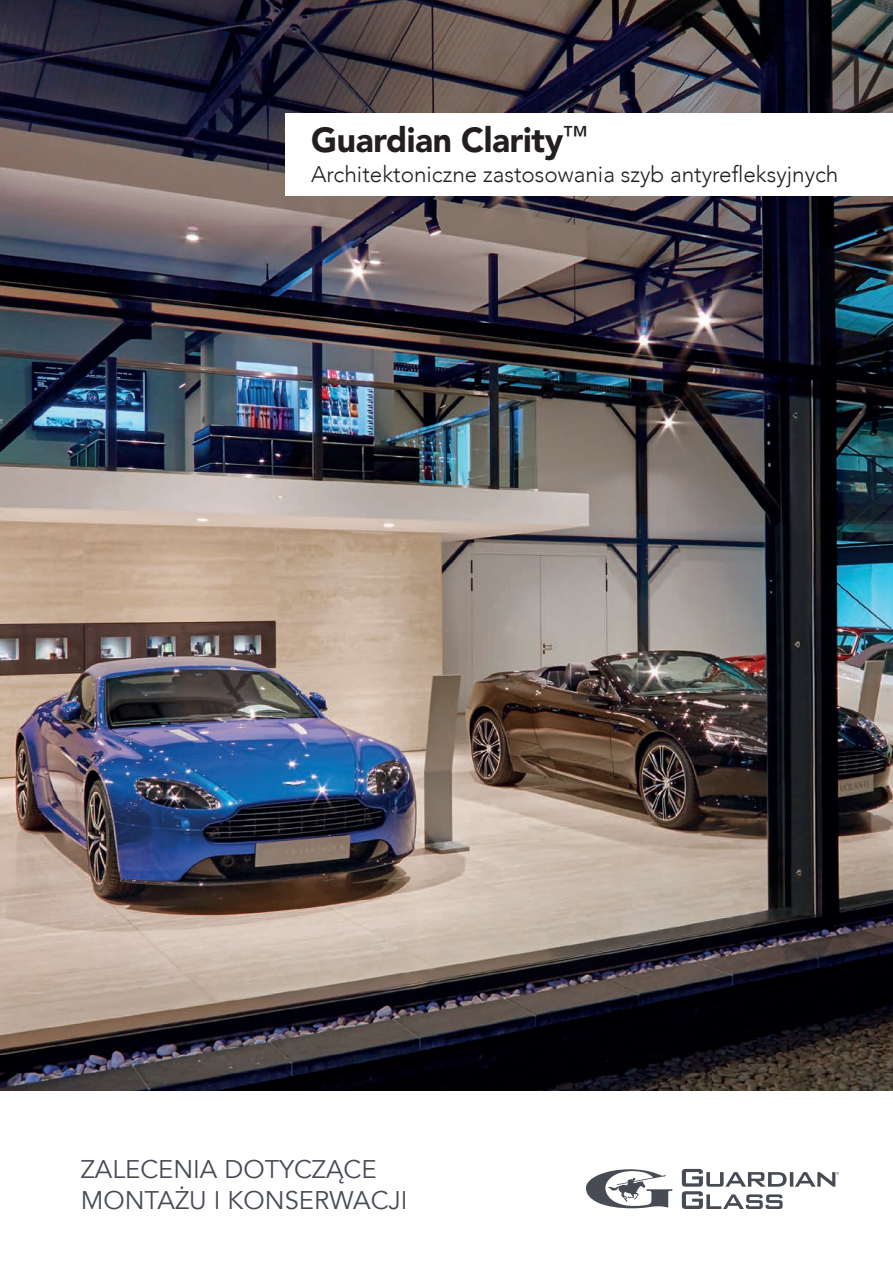
<style>
.page{position:relative;width:893px;height:1263px;background:#fff}
.page>*{position:absolute;margin:0;border:0;box-sizing:border-box;transform-origin:0 0}
.t1{font:900 34.5px "Avenir LT Std";letter-spacing:-.01em;color:#231f20}
.t2{font:25.5px/30.6px "Avenir LT Com";color:#464b54}
.t3{font:300 22.5px "Avenir LT Com";color:#231f20}
</style>
<div class="page">
<svg style="left:586px;top:1169px;width:86px;height:39px"></svg>
<svg style="left:682px;top:1169px;width:157px;height:40px"></svg>
<img style="left:0;top:0;width:893px;height:1091px">
<div style="left:286px;top:113px;width:607px;height:83px;background:#fff"></div>
<h1 class="t1" style="left:311px;top:119px;width:279px">Guardian Clarity<sup>™</sup></h1>
<p class="t3" style="left:311px;top:161px;width:529px">Architektoniczne zastosowania szyb antyrefleksyjnych</p>
<p class="t2" style="left:81px;top:1155px;width:328px">ZALECENIA DOTYCZĄCE<br>MONTAŻU I KONSERWACJI</p>
</div>
